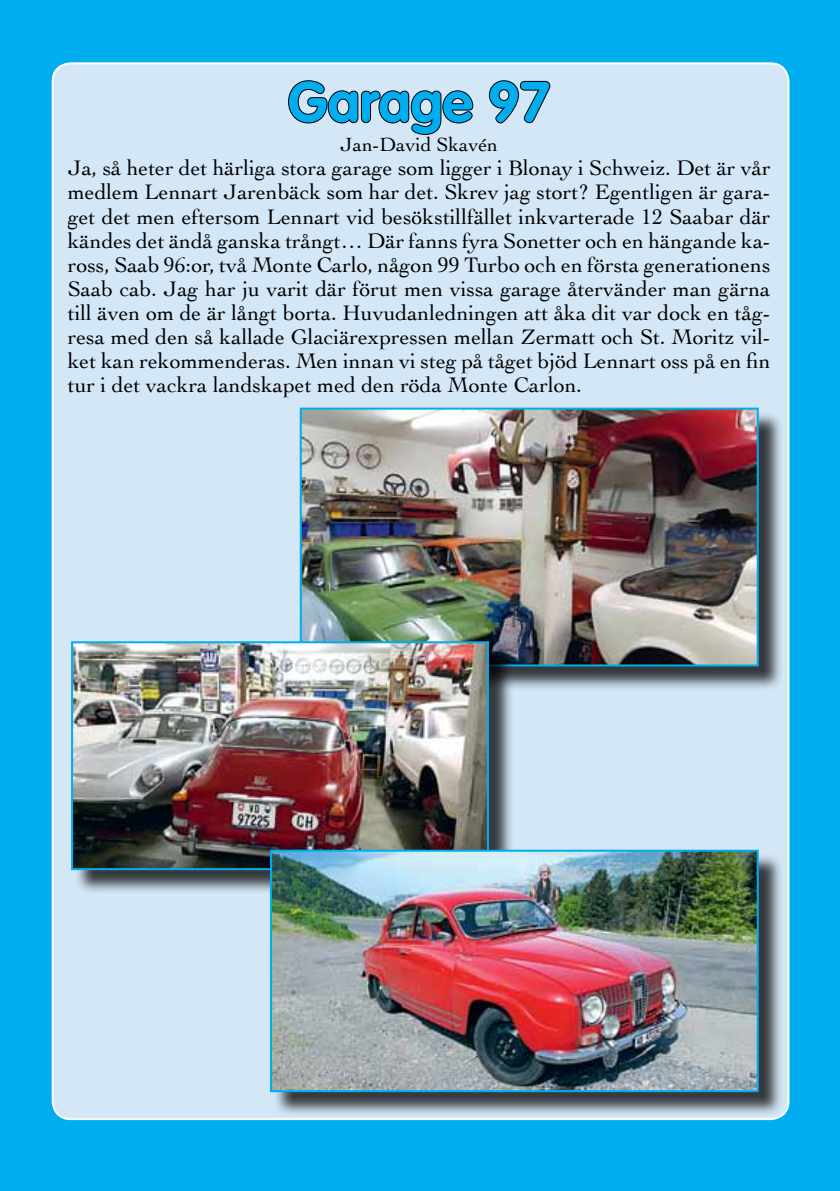
<style>
.page{position:relative;width:840px;height:1191px;background:#fff}
.page>*{position:absolute;margin:0;border:0;box-sizing:border-box;transform-origin:0 0}
.t1{font:700 56px "VAG Rounded";color:#00aeef}
.t2{font:22px/24px "Cochin";color:#000;text-align:justify}
.t3{font:20px "Cochin";color:#000}
</style>
<div class="page">
<div style="left:0;top:0;width:839px;height:1191px;background:#00aeef"></div>
<div style="left:53px;top:63px;width:735px;height:1056px;background:#d4e7f6;border-radius:18px"></div>
<svg style="left:288px;top:80px;width:186px;height:55px"></svg>
<svg style="left:488px;top:80px;width:63px;height:44px"></svg>
<div style="left:302px;top:410px;width:481px;height:281px;background:#000;opacity:.75"></div>
<img style="left:302px;top:410px;width:453px;height:253px">
<div style="left:299px;top:407px;width:459px;height:259px;border:2px solid #00aeef"></div>
<div style="left:74px;top:644px;width:439px;height:251px;background:#000;opacity:.75"></div>
<img style="left:74px;top:644px;width:411px;height:223px">
<div style="left:71px;top:641px;width:417px;height:229px;border:2px solid #00aeef"></div>
<div style="left:273px;top:852px;width:509px;height:265px;background:#000;opacity:.75"></div>
<img style="left:273px;top:852px;width:482px;height:237px">
<div style="left:270px;top:849px;width:488px;height:243px;border:2px solid #00aeef"></div>
<h1 class="t1" style="left:288px;top:69px;width:263px">Garage 97</h1>
<p class="t3" style="left:340px;top:131px;width:159px">Jan-David Skavén</p>
<p class="t2" style="left:68px;top:155px;width:703px">Ja, så heter det härliga stora garage som ligger i Blonay i Schweiz. Det är vår medlem Lennart Jarenbäck som har det. Skrev jag stort? Egentligen är gara&shy;get det men eftersom Lennart vid besökstillfället inkvarterade 12 Saabar där kändes det ändå ganska trångt… Där fanns fyra Sonetter och en hängande ka&shy;ross, Saab 96:or, två Monte Carlo, någon 99 Turbo och en första generationens Saab cab. Jag har ju varit där förut men vissa garage återvänder man gärna till även om de är långt borta. Huvudanledningen att åka dit var dock en tåg&shy;resa med den så kallade Glaciärexpressen mellan Zermatt och St. Moritz vil&shy;ket kan rekommenderas. Men innan vi steg på tåget bjöd Lennart oss på en fin tur i det vackra landskapet med den röda Monte Carlon.</p>
</div>
